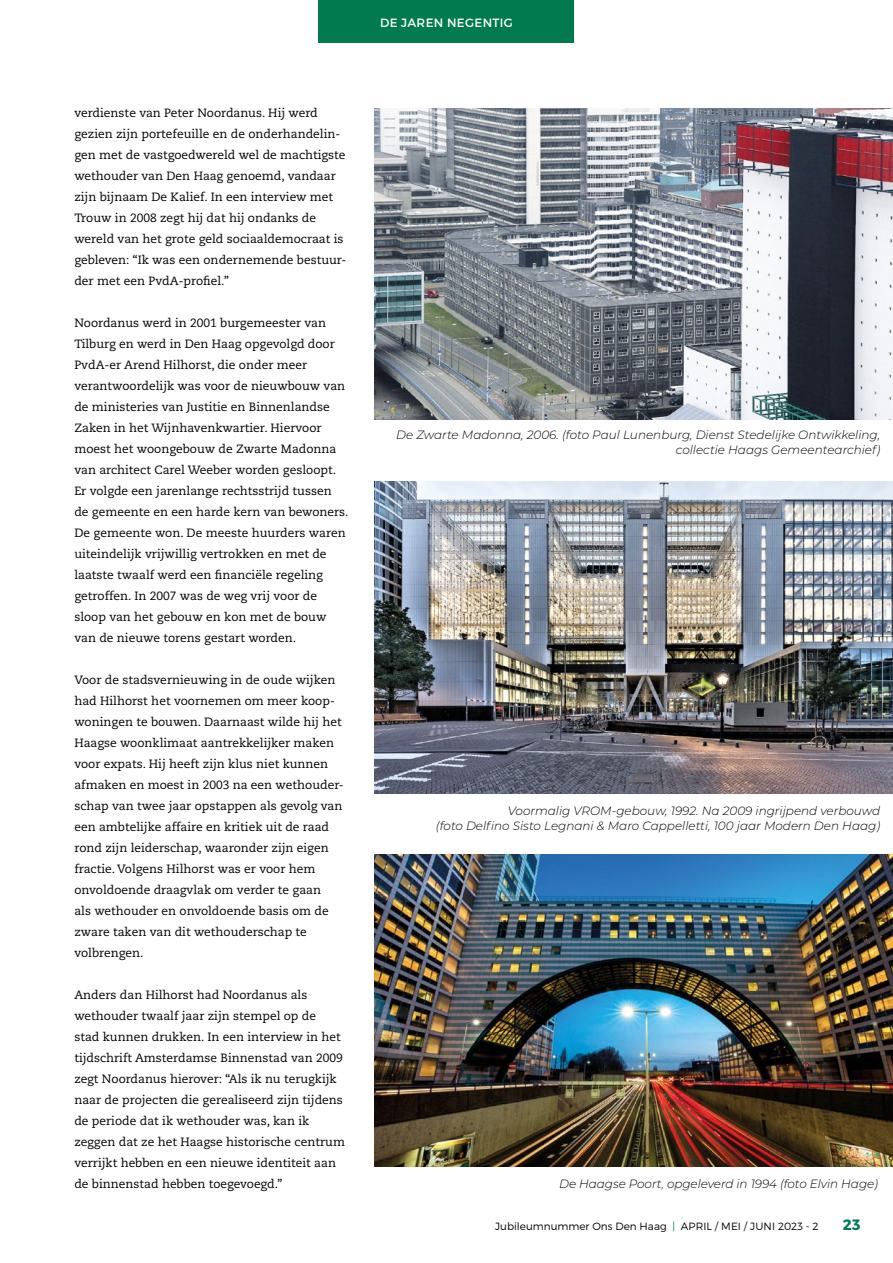
<style>
.page{position:relative;width:893px;height:1263px;background:#fff}
.page>*{position:absolute;margin:0;border:0;box-sizing:border-box;transform-origin:0 0}
.t1{font:700 15px "Montserrat";color:#007a4e}
.t2{font:12px/21px "Caecilia LT Std";color:#000}
.t3{font:italic 300 12px/15px "Montserrat";color:#000;text-align:right}
.t4{font:12px "Montserrat";letter-spacing:.03em;color:#fff}
.t5{font:300 10.5px "Montserrat";color:#000}
.s1{color:#007a4e}
</style>
<div class="page">
<div style="left:319px;top:0;width:255px;height:43px;background:#007a4e"></div>
<img style="left:374px;top:108px;width:519px;height:312px">
<img style="left:374px;top:482px;width:519px;height:311px">
<img style="left:374px;top:855px;width:519px;height:311px">
<p class="t2" style="left:74px;top:103px;width:273px">verdienste van Peter Noordanus. Hij werd gezien zijn portefeuille en de onderhandelin&shy;gen met de vastgoedwereld wel de machtigste wethouder van Den Haag genoemd, vandaar zijn bijnaam De Kalief. In een interview met Trouw in 2008 zegt hij dat hij ondanks de wereld van het grote geld sociaaldemocraat is gebleven: “Ik was een ondernemende bestuur&shy;der met een PvdA-profiel.”</p>
<p class="t2" style="left:74px;top:313px;width:276px">Noordanus werd in 2001 burgemeester van Tilburg en werd in Den Haag opgevolgd door PvdA-er Arend Hilhorst, die onder meer verantwoordelijk was voor de nieuwbouw van de ministeries van Justitie en Binnenlandse Zaken in het Wijnhavenkwartier. Hiervoor moest het woongebouw de Zwarte Madonna van architect Carel Weeber worden gesloopt.<br>Er volgde een jarenlange rechtsstrijd tussen de gemeente en een harde kern van bewoners.<br>De gemeente won. De meeste huurders waren uiteindelijk vrijwillig vertrokken en met de laatste twaalf werd een financiële regeling getroffen. In 2007 was de weg vrij voor de sloop van het gebouw en kon met de bouw van de nieuwe torens gestart worden.</p>
<p class="t2" style="left:74px;top:670px;width:271px">Voor de stadsvernieuwing in de oude wijken had Hilhorst het voornemen om meer koop&shy;woningen te bouwen. Daarnaast wilde hij het Haagse woonklimaat aantrekkelijker maken voor expats. Hij heeft zijn klus niet kunnen afmaken en moest in 2003 na een wethouder&shy;schap van twee jaar opstappen als gevolg van een ambtelijke affaire en kritiek uit de raad rond zijn leiderschap, waaronder zijn eigen fractie. Volgens Hilhorst was er voor hem onvoldoende draagvlak om verder te gaan<br>als wethouder en onvoldoende basis om de zware taken van dit wethouderschap te volbrengen.</p>
<p class="t2" style="left:74px;top:985px;width:272px">Anders dan Hilhorst had Noordanus als wethouder twaalf jaar zijn stempel op de<br>stad kunnen drukken. In een interview in het tijdschrift Amsterdamse Binnenstad van 2009 zegt Noordanus hierover: “Als ik nu terugkijk naar de projecten die gerealiseerd zijn tijdens de periode dat ik wethouder was, kan ik zeggen dat ze het Haagse historische centrum verrijkt hebben en een nieuwe identiteit aan de binnenstad hebben toegevoegd.”</p>
<p class="t4" style="left:380px;top:15px;width:134px">DE JAREN NEGENTIG</p>
<p class="t3" style="left:396px;top:427px;width:485px">De Zwarte Madonna, 2006. (foto Paul Lunenburg, Dienst Stedelijke Ontwikkeling, collectie Haags Gemeentearchief)</p>
<p class="t3" style="left:436px;top:803px;width:446px">Voormalig VROM-gebouw, 1992. Na 2009 ingrijpend verbouwd<br>(foto Delfino Sisto Legnani &amp; Maro Cappelletti, 100 jaar Modern Den Haag)</p>
<p class="t3" style="left:559px;top:1176px;width:320px">De Haagse Poort, opgeleverd in 1994 (foto Elvin Hage)</p>
<p class="t5" style="left:495px;top:1220px;width:325px">Jubileumnummer Ons Den Haag <span class="s1">|</span> APRIL / MEI / JUNI 2023 - 2</p>
<p class="t1" style="left:843px;top:1215px;width:19px">23</p>
</div>
